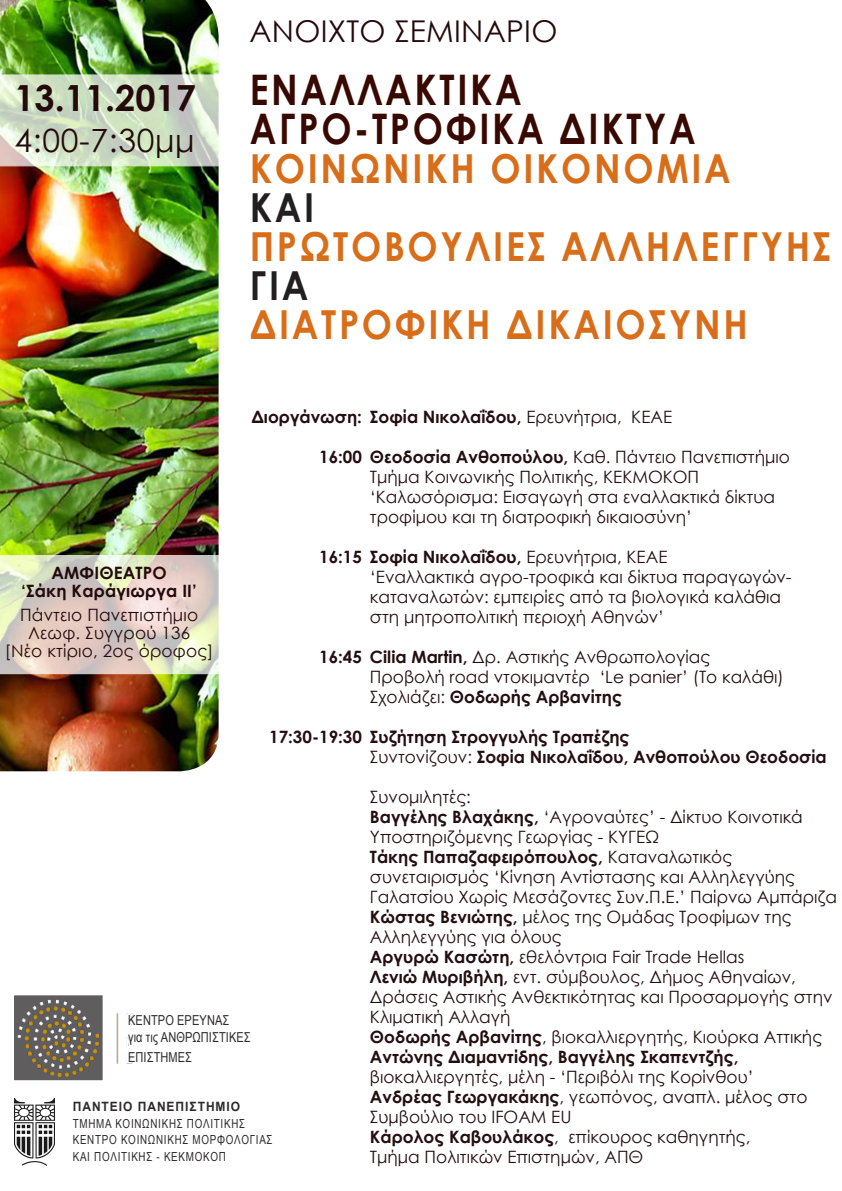
<style>
.page{position:relative;width:842px;height:1191px;background:#fff}
.page>*{position:absolute;margin:0;border:0;box-sizing:border-box;transform-origin:0 0}
.Title_factsheet{font:700 42.1px/39px "Century Gothic";letter-spacing:.075em;color:#380900;scale:.85 1}
.Title_factsheet-2{font:700 40px/78px "Century Gothic";letter-spacing:.075em;color:#d86e1a;scale:.9 1}
.Title_factsheet-3{font:700 40px "Century Gothic";letter-spacing:.075em;color:#231f20;scale:.9 1}
.MainTexts{font:700 36px "Century Gothic";color:#240a0b}
.MainTexts-2{font:32px "Century Gothic";letter-spacing:.02em;color:#240a0b}
.Series{font:30px "Century Gothic";letter-spacing:.01em;color:#240a0b}
.MainTexts-3{font:17px/20px "Century Gothic";color:#240e0f}
.MainTexts-4{font:700 17px "Century Gothic";color:#240e0f}
.MainTexts-5{font:17px/18px "Century Gothic";letter-spacing:.01em;color:#240a0b;text-align:center}
.MainTexts-6{font:700 17px/18px "Century Gothic";letter-spacing:.01em;color:#240a0b;text-align:center}
.MainTexts-7{font:13.8px "Arial";letter-spacing:.01em;color:#2e2b2c;scale:.8 1}
.MainTexts-8{font:700 12.8px "Arial";letter-spacing:.08em;color:#2e2b2c;scale:.93 1}
.MainTexts-9{font:12.5px "Arial Narrow";letter-spacing:.06em;color:#2e2b2c;scale:.96 1}
.s1{font-weight:400}
.s2{font-weight:700}
</style>
<div class="page">
<div style="left:15px;top:995px;width:87px;height:84px;background:#605d5e"></div>
<div style="left:14px;top:995px;width:89px;height:85px;border:1px solid #2b2729"></div>
<img style="left:14px;top:1098px;width:41px;height:67px">
<img style="left:17px;top:999px;width:115px;height:78px">
<img style="left:0;top:0;width:219px;height:771px">
<svg style="left:0;top:74px;width:219px;height:92px;background:#cfddc5"></svg>
<svg style="left:0;top:555px;width:219px;height:119px;background:#dfd4c6"></svg>
<p class="MainTexts" style="left:14px;top:70px;width:183px">13.11.2017</p>
<p class="MainTexts-2" style="left:15px;top:118px;width:182px">4:00-7:30μμ</p>
<p class="Series" style="left:249px;top:11px;width:309px">ΑΝΟΙΧΤΟ ΣΕΜΙΝΑΡΙΟ</p>
<p class="Title_factsheet" style="left:250px;top:69px;width:526px">ΕΝΑΛΛΑΚΤΙΚΑ<br>ΑΓΡΟ-ΤΡΟΦΙΚΑ ΔΙΚΤΥΑ</p>
<p class="Title_factsheet-2" style="left:250px;top:128px;width:647px">ΚΟΙΝΩΝΙΚΗ ΟΙΚΟΝΟΜΙΑ<br>ΠΡΩΤΟΒΟΥΛΙΕΣ ΑΛΛΗΛΕΓΓΥΗΣ</p>
<p class="Title_factsheet-3" style="left:250px;top:177px;width:73px">KAI</p>
<p class="Title_factsheet-3" style="left:250px;top:255px;width:67px">ΓΙΑ</p>
<p class="Title_factsheet-2" style="left:250px;top:284px;width:555px">ΔΙΑΤΡΟΦΙΚΗ ΔΙΚΑΙΟΣΥΝΗ</p>
<p class="MainTexts-4" style="left:251px;top:404px;width:112px">Διοργάνωση:</p>
<p class="MainTexts-4" style="left:319px;top:444px;width:44px">16:00</p>
<p class="MainTexts-6" style="left:21px;top:563px;width:177px">ΑΜΦΙΘΕΑΤΡΟ<br>‘Σάκη Καράγιωργα ‘Ι Ι</p>
<p class="MainTexts-5" style="left:5px;top:605px;width:210px">Πάντειο Πανεπιστήμιο<br>Λεωφ. Συγγρού 136<br>[Νέο κτίριο 2, ος όροφος[</p>
<p class="MainTexts-4" style="left:319px;top:544px;width:44px">16:15</p>
<p class="MainTexts-4" style="left:319px;top:644px;width:44px">16:45</p>
<p class="MainTexts-4" style="left:269px;top:724px;width:94px">17:30-19:30</p>
<p class="MainTexts-7" style="left:128px;top:1010px;width:128px">ΚΕΝΤΡΟ ΕΡΕΥΝΑΣ</p>
<p class="MainTexts-7" style="left:128px;top:1028px;width:155px">για τις ΑΝΘΡΩΠΙΣΤΙΚΕΣ</p>
<p class="MainTexts-7" style="left:128px;top:1048px;width:81px">ΕΠΙΣΤΗΜΕΣ</p>
<p class="MainTexts-8" style="left:73px;top:1097px;width:182px">ΠΑΝΤΕΙΟ ΠΑΝΕΠΙΣΤΗΜΙΟ</p>
<p class="MainTexts-9" style="left:73px;top:1114px;width:181px">TMHMA KOIΝΩΝΙΚΗΣ ΠΟΛΙΤΙΚΗΣ</p>
<p class="MainTexts-9" style="left:73px;top:1130px;width:210px">ΚΕΝΤΡΟ ΚΟΙΝΩΝΙΚΗΣ ΜΟΡΦΟΛΟΓΙΑΣ</p>
<p class="MainTexts-9" style="left:73px;top:1147px;width:161px">ΚΑΙ ΠΟΛΙΤΙΚΗΣ - ΚΕΚΜΟΚΟΠ</p>
<p class="MainTexts-4" style="left:370px;top:404px;width:253px">Σοφία Νικολαΐδου, <span class="s1">Ερευνήτρια,</span></p>
<p class="MainTexts-3" style="left:370px;top:447px;width:422px"><span class="s2">Θεοδοσία Ανθοπούλου,</span> Καθ. Πάντειο Πανεπιστήμιο<br>Τμήμα Κοινωνικής Πολιτικής, ΚΕΚΜΟΚΟΠ</p>
<p class="MainTexts-3" style="left:370px;top:487px;width:407px">‘Καλωσόρισμα: Εισαγωγή στα εναλλακτικά δίκτυα τροφίμου και τη διατροφική δικαιοσύνη‘</p>
<p class="MainTexts-4" style="left:370px;top:544px;width:299px">Σοφία Νικολαΐδου, <span class="s1">Ερευνήτρια, ΚΕΑΕ</span></p>
<p class="MainTexts-3" style="left:370px;top:587px;width:413px">καταναλωτών: εμπειρίες από τα βιολογικά καλάθια</p>
<p class="MainTexts-3" style="left:631px;top:407px;width:42px">ΚΕΑΕ</p>
<p class="MainTexts-3" style="left:370px;top:567px;width:423px">‘Εναλλακτικά αγρο-τροφικά και δίκτυα παραγωγών-</p>
<p class="MainTexts-3" style="left:370px;top:607px;width:296px">στη μητροπολιτική περιοχή Αθηνών‘</p>
<p class="MainTexts-3" style="left:370px;top:647px;width:342px"><span class="s2">Cilia Martin,</span> Δρ. Αστικής Ανθρωπολογίας</p>
<p class="MainTexts-3" style="left:599px;top:667px;width:186px">‘Le panier’ (Το καλάθι(</p>
<p class="MainTexts-3" style="left:370px;top:667px;width:221px">Προβολή road ντοκιμαντέρ</p>
<p class="MainTexts-4" style="left:370px;top:684px;width:254px"><span class="s1">Σχολιάζει:</span> Θοδωρής Αρβανίτης</p>
<p class="MainTexts-4" style="left:370px;top:724px;width:261px">Συζήτηση Στρογγυλής Τραπέζης</p>
<p class="MainTexts-4" style="left:370px;top:744px;width:458px"><span class="s1">Συντονίζουν:</span> Σοφία Νικολαΐδου, Ανθοπούλου Θεοδοσία</p>
<p class="MainTexts-3" style="left:370px;top:787px;width:103px">Συνομιλητές:</p>
<p class="MainTexts-3" style="left:370px;top:807px;width:434px"><span class="s2">Βαγγέλης Βλαχάκης</span> ‘<span class="s2">,</span> Αγροναύτες’ - Δίκτυο Κοινοτικά<br>Υποστηριζόμενης Γεωργίας - ΚΥΓΕΩ</p>
<p class="MainTexts-4" style="left:370px;top:844px;width:364px">Τάκης Παπαζαφειρόπουλος, <span class="s1">Καταναλωτικός</span></p>
<p class="MainTexts-3" style="left:370px;top:867px;width:469px">συνεταιρισμός ‘Κίνηση Αντίστασης και Αλληλεγγύης<br>Γαλατσίου Χωρίς Μεσάζοντες Συν Π. .Ε. ’ Παίρνω Αμπάριζα</p>
<p class="MainTexts-3" style="left:370px;top:907px;width:423px"><span class="s2">Κώστας Βενιώτης,</span> μέλος της Ομάδας Τροφίμων της<br>Αλληλεγγύης για όλους</p>
<p class="MainTexts-3" style="left:370px;top:947px;width:376px"><span class="s2">Αργυρώ Κασώτη,</span> εθελόντρια Fair Τrade Hellas</p>
<p class="MainTexts-3" style="left:370px;top:967px;width:464px"><span class="s2">Λενιώ Μυριβήλη,</span> εντ. σύμβουλος, Δήμος Αθηναίων,<br>Δράσεις Αστικής Ανθεκτικότητας και Προσαρμογής στην<br>Κλιματική Αλλαγή</p>
<p class="MainTexts-3" style="left:370px;top:1027px;width:454px"><span class="s2">Θοδωρής Αρβανίτης</span>, βιοκαλλιεργητής, Κιούρκα Αττικής</p>
<p class="MainTexts-3" style="left:370px;top:1047px;width:385px"><span class="s2">Αντώνης Διαμαντίδης, Βαγγέλης Σκαπεντζής, </span>βιοκαλλιεργητές, μέλη - ‘Περιβόλι της Κορίνθου‘</p>
<p class="MainTexts-3" style="left:370px;top:1087px;width:439px"><span class="s2">Ανδρέας Γεωργακάκης</span>, γεωπόνος, αναπλ. μέλος στο<br>Συμβούλιο του IFOAM EU</p>
<p class="MainTexts-3" style="left:568px;top:1127px;width:184px">επίκουρος καθηγητής,</p>
<p class="MainTexts-3" style="left:370px;top:1127px;width:275px"><span class="s2">Κάρολος Καβουλάκος</span>,<br>Τμήμα Πολιτικών Επιστημών, ΑΠΘ</p>
</div>
